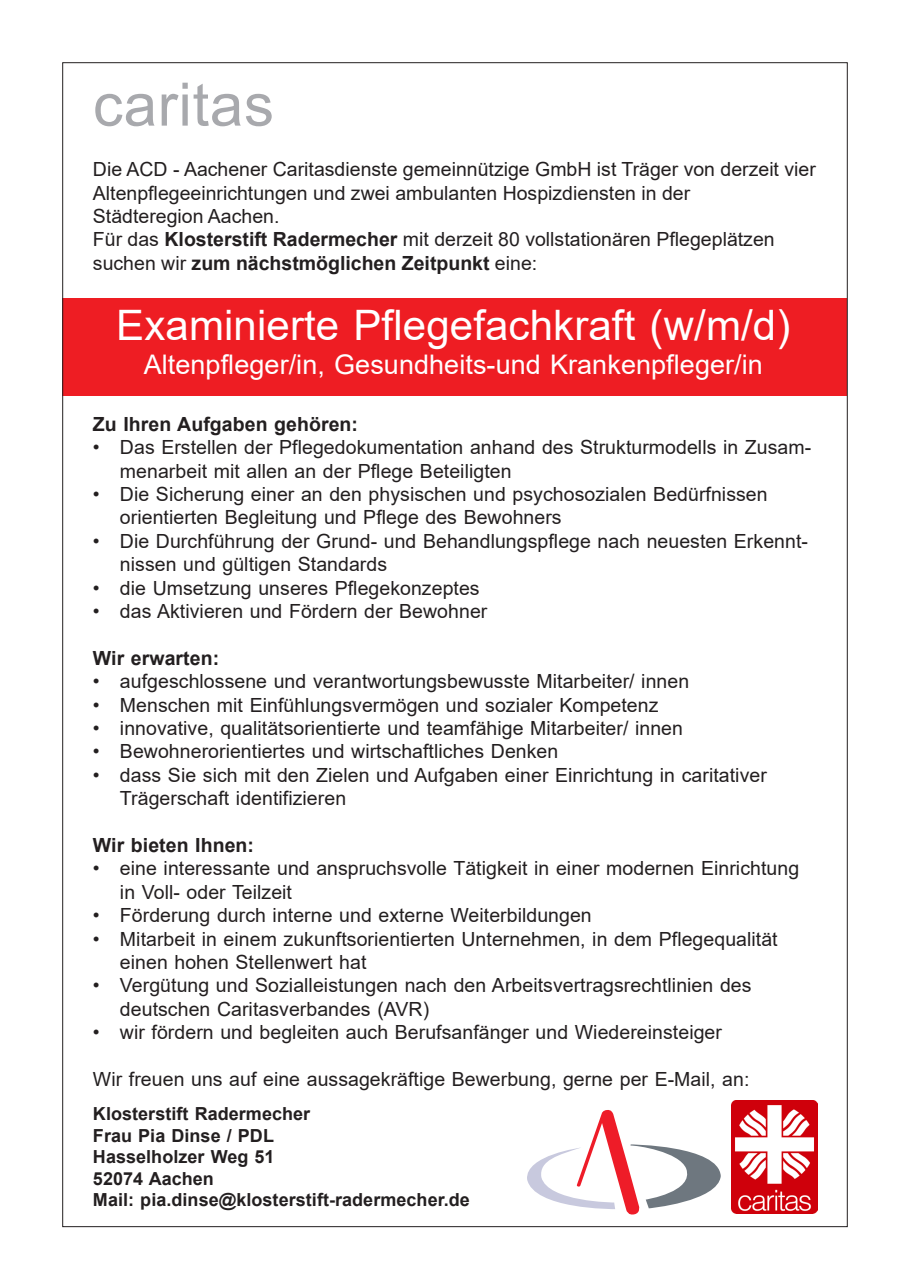
<style>
.page{position:relative;width:910px;height:1280px;background:#fff}
.page>*{position:absolute;margin:0;border:0;box-sizing:border-box;transform-origin:0 0}
.Schriftzug_caritas{font:60px "Arial";letter-spacing:.01em;color:#a8a9ad}
._02_Fliesstext{font:42px "Arial";letter-spacing:.005em;color:#fff}
._02_Fliesstext-2{font:27px "Arial";letter-spacing:.005em;color:#fff}
._02_Fliesstext-3{font:19.5px/23.4px "Arial";letter-spacing:.005em;color:#231f20}
._02_Fliesstext-4{font:700 19.5px "Arial";letter-spacing:.005em;color:#231f20}
._01_Text_medium{font:700 18px "Arial";letter-spacing:.005em;color:#231f20}
.s1{font-weight:700}
.s2{font-weight:400}
</style>
<div class="page">
<div style="left:63px;top:298px;width:784px;height:98px;background:#ee1d23"></div>
<svg style="left:527px;top:1110px;width:194px;height:105px"></svg>
<img style="left:731px;top:1100px;width:87px;height:113px">
<p class="Schriftzug_caritas" style="left:93px;top:63px;width:183px">caritas</p>
<p class="_02_Fliesstext-3" style="left:93px;top:157px;width:724px">Die ACD - Aachener Caritasdienste gemeinnützige GmbH ist Träger von derzeit vier<br>Altenpflegeeinrichtungen und zwei ambulanten Hospizdiensten in der</p>
<p class="_02_Fliesstext-3" style="left:93px;top:204px;width:188px">Städteregion Aachen.</p>
<p class="_02_Fliesstext-3" style="left:93px;top:228px;width:683px">Für das <span class="s1">Klosterstift Radermecher</span> mit derzeit 80 vollstationären Pflegeplätzen</p>
<p class="_02_Fliesstext-4" style="left:93px;top:249px;width:446px"><span class="s2">suchen wir</span> zum nächstmöglichen Zeitpunkt <span class="s2">eine:</span></p>
<p class="_02_Fliesstext" style="left:116px;top:296px;width:676px">Examinierte Pflegefachkraft (w/m/d)</p>
<p class="_02_Fliesstext-2" style="left:144px;top:345px;width:621px">Altenpfleger/in, Gesundheits-und Krankenpfleger/in</p>
<p class="_02_Fliesstext-4" style="left:93px;top:410px;width:267px">Zu Ihren Aufgaben gehören:</p>
<p class="_02_Fliesstext-3" style="left:120px;top:435px;width:693px;text-indent:-27px">• Das Erstellen der Pflegedokumentation anhand des Strukturmodells in Zusam&shy;menarbeit mit allen an der Pflege Beteiligten</p>
<p class="_02_Fliesstext-3" style="left:120px;top:482px;width:649px;text-indent:-27px">• Die Sicherung einer an den physischen und psychosozialen Bedürfnissen orientierten Begleitung und Pflege des Bewohners</p>
<p class="_02_Fliesstext-3" style="left:120px;top:529px;width:689px;text-indent:-27px">• Die Durchführung der Grund- und Behandlungspflege nach neuesten Erkennt&shy;nissen und gültigen Standards</p>
<p class="_02_Fliesstext-3" style="left:93px;top:576px;width:388px">• die Umsetzung unseres Pflegekonzeptes</p>
<p class="_02_Fliesstext-3" style="left:93px;top:599px;width:396px">• das Aktivieren und Fördern der Bewohner</p>
<p class="_02_Fliesstext-4" style="left:93px;top:644px;width:128px">Wir erwarten:</p>
<p class="_02_Fliesstext-3" style="left:93px;top:669px;width:598px">• aufgeschlossene und verantwortungsbewusste Mitarbeiter/ innen</p>
<p class="_02_Fliesstext-3" style="left:93px;top:693px;width:567px">• Menschen mit Einfühlungsvermögen und sozialer Kompetenz</p>
<p class="_02_Fliesstext-3" style="left:93px;top:716px;width:592px">• innovative, qualitätsorientierte und teamfähige Mitarbeiter/ innen</p>
<p class="_02_Fliesstext-3" style="left:93px;top:740px;width:467px">• Bewohnerorientiertes und wirtschaftliches Denken</p>
<p class="_02_Fliesstext-3" style="left:120px;top:763px;width:648px;text-indent:-27px">• dass Sie sich mit den Zielen und Aufgaben einer Einrichtung in caritativer<br>Trägerschaft identifizieren</p>
<p class="_02_Fliesstext-4" style="left:93px;top:831px;width:163px">Wir bieten Ihnen:</p>
<p class="_02_Fliesstext-3" style="left:120px;top:857px;width:681px;text-indent:-27px">• eine interessante und anspruchsvolle Tätigkeit in einer modernen Einrichtung in Voll- oder Teilzeit</p>
<p class="_02_Fliesstext-3" style="left:93px;top:903px;width:500px">• Förderung durch interne und externe Weiterbildungen</p>
<p class="_02_Fliesstext-3" style="left:120px;top:927px;width:659px;text-indent:-27px">• Mitarbeit in einem zukunftsorientierten Unternehmen, in dem Pflegequalität einen hohen Stellenwert hat</p>
<p class="_02_Fliesstext-3" style="left:120px;top:974px;width:633px;text-indent:-27px">• Vergütung und Sozialleistungen nach den Arbeitsvertragsrechtlinien des deutschen Caritasverbandes (AVR)</p>
<p class="_02_Fliesstext-3" style="left:93px;top:1020px;width:631px">• wir fördern und begleiten auch Berufsanfänger und Wiedereinsteiger</p>
<p class="_02_Fliesstext-3" style="left:93px;top:1067px;width:658px">Wir freuen uns auf eine aussagekräftige Bewerbung, gerne per E-Mail, an:</p>
<p class="_01_Text_medium" style="left:93px;top:1101px;width:219px">Klosterstift Radermecher</p>
<p class="_01_Text_medium" style="left:93px;top:1123px;width:183px">Frau Pia Dinse / PDL</p>
<p class="_01_Text_medium" style="left:93px;top:1144px;width:183px">Hasselholzer Weg 51</p>
<p class="_01_Text_medium" style="left:93px;top:1166px;width:122px">52074 Aachen</p>
<p class="_01_Text_medium" style="left:93px;top:1187px;width:378px">Mail: pia.dinse@klosterstift-radermecher.de</p>
</div>
